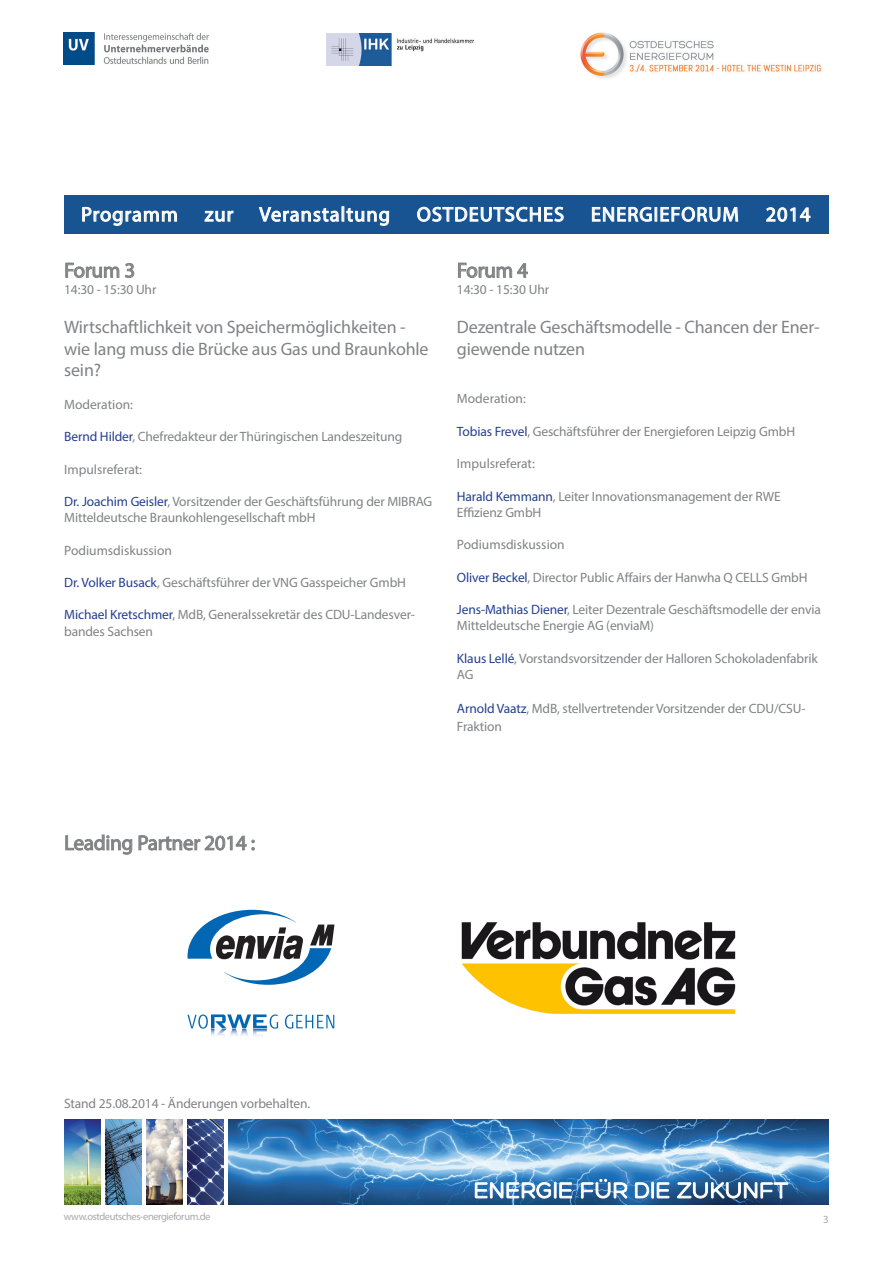
<style>
.page{position:relative;width:893px;height:1263px;background:#fff}
.page>*{position:absolute;margin:0;border:0;box-sizing:border-box;transform-origin:0 0}
.t1{font:21px "Myriad Pro";letter-spacing:-.01em;color:#808285}
.t2{font:20.4px "Myriad Pro";letter-spacing:.05em;color:#fff}
.t3{font:18px/21.6px "Myriad Pro";letter-spacing:-.01em;color:#808285}
.t4{font:13.5px/16.2px "Myriad Pro";letter-spacing:-.01em;color:#808285}
.t5{font:10.95px "Myriad Pro";color:#a8a9ad}
.t6{font:10.5px "Myriad Pro";letter-spacing:-.04em;color:#a8a9ad}
.s1{color:#253f8e}
</style>
<div class="page">
<div style="left:64px;top:195px;width:764px;height:39px;background:#185492"></div>
<svg style="left:82px;top:207px;width:95px;height:19px"></svg>
<svg style="left:204px;top:210px;width:30px;height:12px"></svg>
<svg style="left:258px;top:206px;width:131px;height:20px"></svg>
<svg style="left:417px;top:207px;width:147px;height:15px"></svg>
<svg style="left:592px;top:206px;width:146px;height:16px"></svg>
<svg style="left:766px;top:207px;width:45px;height:15px"></svg>
<img style="left:64px;top:1119px;width:36px;height:85px">
<img style="left:105px;top:1119px;width:36px;height:85px">
<img style="left:187px;top:1119px;width:37px;height:85px">
<img style="left:146px;top:1119px;width:36px;height:85px">
<img style="left:229px;top:1119px;width:600px;height:85px">
<svg style="left:475px;top:1179px;width:314px;height:19px"></svg>
<img style="left:63px;top:33px;width:146px;height:31px">
<img style="left:326px;top:33px;width:147px;height:32px">
<img style="left:580px;top:32px;width:241px;height:47px">
<svg style="left:65px;top:262px;width:70px;height:17px"></svg>
<svg style="left:65px;top:834px;width:190px;height:21px"></svg>
<svg style="left:458px;top:262px;width:70px;height:16px"></svg>
<img style="left:461px;top:922px;width:275px;height:92px">
<svg style="left:188px;top:910px;width:146px;height:75px"></svg>
<svg style="left:285px;top:1014px;width:49px;height:14px"></svg>
<svg style="left:187px;top:1014px;width:91px;height:22px"></svg>
<h2 class="t2" style="left:81px;top:202px;width:98px">Programm</h2>
<h2 class="t2" style="left:205px;top:202px;width:30px">zur</h2>
<h2 class="t2" style="left:259px;top:202px;width:132px">Veranstaltung</h2>
<h2 class="t2" style="left:417px;top:202px;width:149px">OSTDEUTSCHES</h2>
<h2 class="t2" style="left:591px;top:202px;width:150px">ENERGIEFORUM</h2>
<h2 class="t2" style="left:766px;top:202px;width:46px">2014</h2>
<p class="t1" style="left:64px;top:257px;width:73px">Forum 3</p>
<p class="t4" style="left:64px;top:281px;width:94px">14:30 - 15:30 Uhr</p>
<p class="t3" style="left:64px;top:316px;width:366px">Wirtschaftlichkeit von Speichermöglichkeiten - wie lang muss die Brücke aus Gas und Braunkohle sein?</p>
<p class="t4" style="left:64px;top:396px;width:70px">Moderation:</p>
<p class="t4" style="left:64px;top:428px;width:340px"><span class="s1">Bernd Hilder</span>, Chefredakteur der Thüringischen Landeszeitung</p>
<p class="t4" style="left:64px;top:461px;width:79px">Impulsreferat:</p>
<p class="t4" style="left:64px;top:493px;width:370px"><span class="s1">Dr. Joachim Geisler</span>, Vorsitzender der Geschäftsführung der MIBRAG<br>Mitteldeutsche Braunkohlengesellschaft mbH</p>
<p class="t4" style="left:64px;top:542px;width:109px">Podiumsdiskussion</p>
<p class="t4" style="left:64px;top:574px;width:343px"><span class="s1">Dr. Volker Busack</span>, Geschäftsführer der VNG Gasspeicher GmbH</p>
<p class="t4" style="left:64px;top:607px;width:352px"><span class="s1">Michael Kretschmer</span>, MdB, Generalssekretär des CDU-Landesver&shy;bandes Sachsen</p>
<p class="t1" style="left:457px;top:257px;width:73px">Forum 4</p>
<p class="t4" style="left:457px;top:281px;width:94px">14:30 - 15:30 Uhr</p>
<p class="t3" style="left:457px;top:316px;width:364px">Dezentrale Geschäftsmodelle - Chancen der Ener&shy;giewende nutzen</p>
<p class="t4" style="left:457px;top:391px;width:70px">Moderation:</p>
<p class="t4" style="left:457px;top:423px;width:340px"><span class="s1">Tobias Frevel</span>, Geschäftsführer der Energieforen Leipzig GmbH</p>
<p class="t4" style="left:457px;top:455px;width:79px">Impulsreferat:</p>
<p class="t4" style="left:457px;top:488px;width:325px"><span class="s1">Harald Kemmann</span>, Leiter Innovationsmanagement der RWE</p>
<p class="t4" style="left:457px;top:504px;width:86px">Effizienz GmbH</p>
<p class="t4" style="left:457px;top:536px;width:109px">Podiumsdiskussion</p>
<p class="t4" style="left:457px;top:569px;width:352px"><span class="s1">Oliver Beckel</span>, Director Public Affairs der Hanwha Q CELLS GmbH</p>
<p class="t4" style="left:457px;top:601px;width:365px"><span class="s1">Jens-Mathias Diener</span>, Leiter Dezentrale Geschäftsmodelle der envia<br>Mitteldeutsche Energie AG (enviaM)</p>
<p class="t4" style="left:457px;top:650px;width:362px"><span class="s1">Klaus Lellé</span>, Vorstandsvorsitzender der Halloren Schokoladenfabrik<br>AG</p>
<p class="t4" style="left:457px;top:699px;width:350px;line-height:18px"><span class="s1">Arnold Vaatz</span>, MdB, stellvertretender Vorsitzender der CDU/CSU-<br>Fraktion</p>
<p class="t1" style="left:64px;top:830px;width:192px">Leading Partner 2014 :</p>
<p class="t4" style="left:64px;top:1095px;width:248px">Stand 25.08.2014 - Änderungen vorbehalten.</p>
<p class="t6" style="left:64px;top:1209px;width:148px">www.ostdeutsches-energieforum.de</p>
<p class="t5" style="left:823px;top:1213px;width:7px">3</p>
</div>
